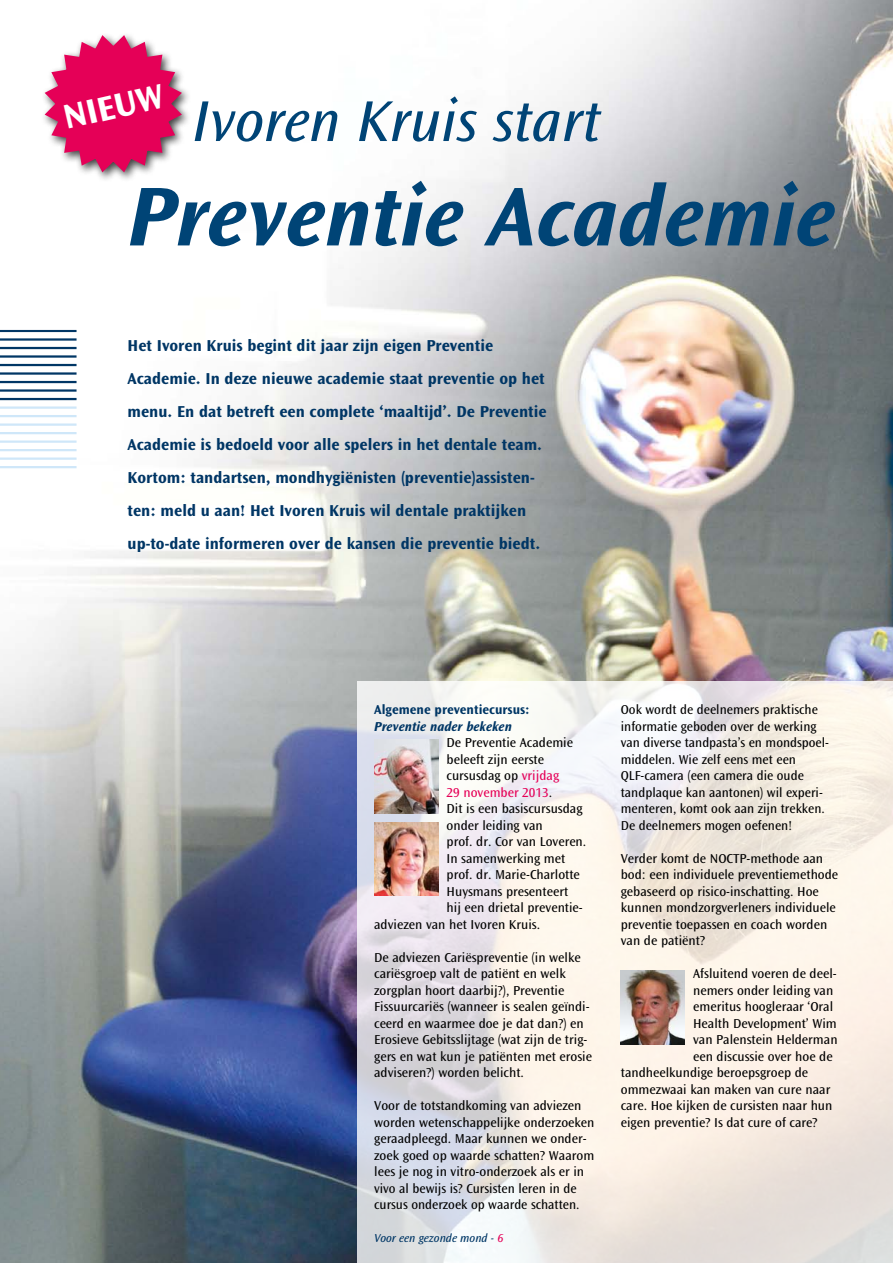
<style>
.page{position:relative;width:893px;height:1263px;background:#fff}
.page>*{position:absolute;margin:0;border:0;box-sizing:border-box;transform-origin:0 0}
.t1{font:italic 700 87px "Ocean Sans Std";color:#004476}
.t2{font:italic 60px "Ocean Sans Std";color:#004476}
.t3{font:700 35.85px "Ocean Sans Std";color:#fff}
.t4{font:700 16.5px/33px "Ocean Sans Std";color:#003665}
.t5{font:13.5px/16.5px "Ocean Sans Std";color:#000}
.t6{font:700 13.5px "Ocean Sans Std";color:#003665}
.t7{font:italic 700 13.5px "Ocean Sans Std";color:#003665}
.t8{font:13.5px "Ocean Sans Std";color:#e50057}
.t9{font:italic 12px "Ocean Sans Std";color:#003665}
.s1{color:#e50057}
.s2{color:#000}
</style>
<div class="page">
<img style="left:0;top:0;width:893px;height:1263px">
<svg style="left:357px;top:681px;width:536px;height:582px;background:#f0eae6"></svg>
<hr style="left:0;top:330px;width:77px;height:2px;background:#003665">
<hr style="left:0;top:338px;width:77px;height:3px;background:#003665">
<hr style="left:0;top:347px;width:77px;height:2px;background:#003665">
<hr style="left:0;top:355px;width:77px;height:3px;background:#003665">
<hr style="left:0;top:364px;width:77px;height:2px;background:#003665">
<hr style="left:0;top:372px;width:77px;height:3px;background:#003665">
<hr style="left:0;top:381px;width:77px;height:2px;background:#003665">
<hr style="left:0;top:389px;width:77px;height:3px;background:#003665">
<hr style="left:0;top:398px;width:77px;height:2px;background:#003665">
<hr style="left:0;top:406px;width:77px;height:3px;background:#cfe7f9">
<hr style="left:0;top:415px;width:77px;height:2px;background:#cfe7f9">
<hr style="left:0;top:423px;width:77px;height:3px;background:#cfe7f9">
<hr style="left:0;top:432px;width:77px;height:2px;background:#cfe7f9">
<hr style="left:0;top:440px;width:77px;height:3px;background:#cfe7f9">
<hr style="left:0;top:449px;width:77px;height:2px;background:#cfe7f9">
<hr style="left:0;top:457px;width:77px;height:3px;background:#cfe7f9">
<hr style="left:0;top:466px;width:77px;height:2px;background:#cfe7f9">
<div style="left:40px;top:31px;width:152px;height:151px;background:#000;opacity:.75"></div>
<svg style="left:43px;top:33px;width:141px;height:141px"></svg>
<img style="left:374px;top:740px;width:64px;height:73px">
<img style="left:374px;top:822px;width:64px;height:74px">
<img style="left:621px;top:971px;width:64px;height:73px">
<h3 class="t3" style="left:59px;top:98px;width:104px;rotate:-13deg">NIEUW</h3>
<h2 class="t2" style="left:192px;top:88px;width:410px">Ivoren Kruis start</h2>
<h1 class="t1" style="left:128px;top:169px;width:709px">Preventie Academie</h1>
<p class="t4" style="left:128px;top:329px;width:421px">Het Ivoren Kruis begint dit jaar zijn eigen Preventie Academie. In deze nieuwe academie staat preventie op het menu. En dat betreft een complete ‘maaltijd’. De Preventie Academie is bedoeld voor alle spelers in het dentale team.<br>Kortom: tandartsen, mondhygiënisten (preventie)assisten&shy;ten: meld u aan! Het Ivoren Kruis wil dentale praktijken up-to-date informeren over de kansen die preventie biedt.</p>
<p class="t6" style="left:374px;top:702px;width:157px">Algemene preventiecursus:</p>
<p class="t7" style="left:374px;top:719px;width:139px">Preventie nader bekeken</p>
<p class="t5" style="left:447px;top:734px;width:128px">De Preventie Academie</p>
<p class="t5" style="left:447px;top:751px;width:99px">beleeft zijn eerste</p>
<p class="t5" style="left:447px;top:767px;width:114px">cursusdag op <span class="s1">vrijdag</span></p>
<p class="t8" style="left:447px;top:785px;width:107px">29 november 2013<span class="s2">.</span></p>
<p class="t5" style="left:447px;top:800px;width:137px">Dit is een basiscursusdag</p>
<p class="t5" style="left:447px;top:817px;width:98px">onder leiding van</p>
<p class="t5" style="left:447px;top:833px;width:141px">prof. dr. Cor van Loveren.</p>
<p class="t5" style="left:447px;top:850px;width:120px">In samenwerking met</p>
<p class="t5" style="left:447px;top:866px;width:135px">prof. dr. Marie-Charlotte</p>
<p class="t5" style="left:447px;top:883px;width:123px">Huysmans presenteert</p>
<p class="t5" style="left:447px;top:899px;width:138px">hij een drietal preventie-</p>
<p class="t5" style="left:374px;top:916px;width:167px">adviezen van het Ivoren Kruis.</p>
<p class="t5" style="left:374px;top:949px;width:219px">De adviezen Cariëspreventie (in welke cariësgroep valt de patiënt en welk zorgplan hoort daarbij?), Preventie Fissuurcariës (wanneer is sealen geïndi&shy;ceerd en waarmee doe je dat dan?) en Erosieve Gebitsslijtage (wat zijn de trig&shy;gers en wat kun je patiënten met erosie adviseren?) worden belicht.</p>
<p class="t5" style="left:374px;top:1097px;width:222px">Voor de totstandkoming van adviezen worden wetenschappelijke onderzoeken geraadpleegd. Maar kunnen we onder&shy;zoek goed op waarde schatten? Waarom lees je nog in vitro-onderzoek als er in vivo al bewijs is? Cursisten leren in de cursus onderzoek op waarde schatten.</p>
<p class="t9" style="left:374px;top:1231px;width:131px">Voor een gezonde mond - <span class="s1">6</span></p>
<p class="t5" style="left:621px;top:701px;width:210px">Ook wordt de deelnemers praktische informatie geboden over de werking van diverse tandpasta’s en mondspoel&shy;middelen. Wie zelf eens met een QLF-camera (een camera die oude tandplaque kan aantonen) wil experi&shy;menteren, komt ook aan zijn trekken.<br>De deelnemers mogen oefenen!</p>
<p class="t5" style="left:621px;top:850px;width:219px">Verder komt de NOCTP-methode aan bod: een individuele preventiemethode gebaseerd op risico-inschatting. Hoe kunnen mondzorgverleners individuele preventie toepassen en coach worden van de patiënt?</p>
<p class="t5" style="left:693px;top:965px;width:145px">Afsluitend voeren de deel-</p>
<p class="t5" style="left:693px;top:982px;width:142px">nemers onder leiding van</p>
<p class="t5" style="left:693px;top:998px;width:142px">emeritus hoogleraar ‘Oral</p>
<p class="t5" style="left:693px;top:1015px;width:145px">Health Development’ Wim</p>
<p class="t5" style="left:693px;top:1031px;width:146px">van Palenstein Helderman</p>
<p class="t5" style="left:693px;top:1048px;width:141px">een discussie over hoe de</p>
<p class="t5" style="left:621px;top:1064px;width:189px">tandheelkundige beroepsgroep de</p>
<p class="t5" style="left:621px;top:1081px;width:211px">ommezwaai kan maken van cure naar</p>
<p class="t5" style="left:621px;top:1097px;width:213px">care. Hoe kijken de cursisten naar hun</p>
<p class="t5" style="left:621px;top:1114px;width:198px">eigen preventie? Is dat cure of care?</p>
</div>
